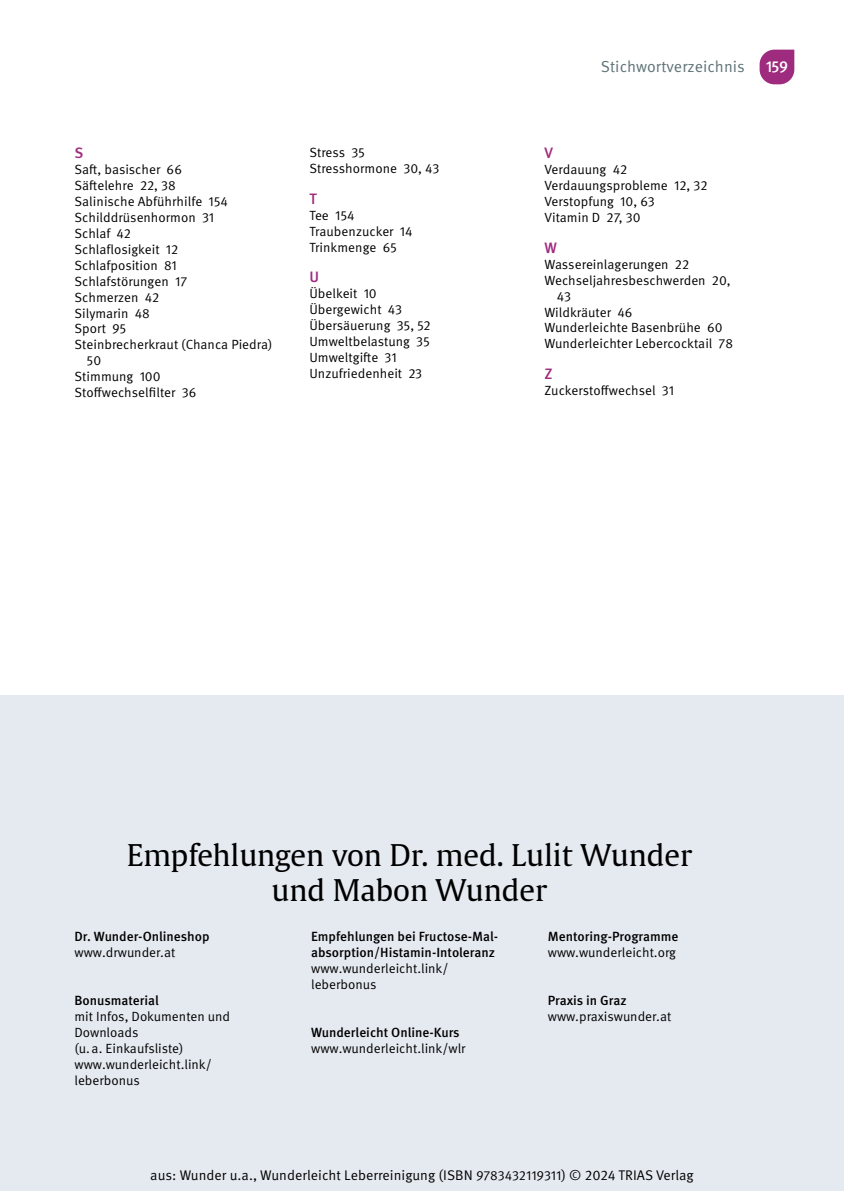
<style>
.page{position:relative;width:844px;height:1191px;background:#fff}
.page>*{position:absolute;margin:0;border:0;box-sizing:border-box;transform-origin:0 0}
.t1{font:29.75px/35px "Thieme Gulliver 2011";color:#000;text-align:center}
.t2{font:15.92px "Meta Pro Norm";letter-spacing:.005em;color:#5e7276}
.t3{font:500 15.92px "Meta Pro";color:#fff}
.t4{font:500 15.05px "Meta Pro";color:#9e2b7e}
.t5{font:14px "Meta Pro Norm";letter-spacing:.005em;color:#000}
.t6{font:13.3px/15.9px "Meta Pro Norm";color:#000}
.t7{font:500 13.3px/15.9px "Meta Pro";color:#000}
.s1{font-size:13.3px}
</style>
<div class="page">
<div style="left:0;top:696px;width:843px;height:495px;background:#e5eaf1"></div>
<svg style="left:759px;top:50px;width:35px;height:34px"></svg>
<p class="t4" style="left:74px;top:141px;width:10px">S</p>
<p class="t6" style="left:74px;top:161px;width:109px">Saft, basischer 66</p>
<p class="t6" style="left:74px;top:177px;width:103px">Säftelehre 22, 38</p>
<p class="t6" style="left:74px;top:193px;width:155px">Salinische Abführhilfe 154</p>
<p class="t6" style="left:74px;top:209px;width:141px">Schilddrüsenhormon 31</p>
<p class="t6" style="left:74px;top:224px;width:58px">Schlaf 42</p>
<p class="t6" style="left:74px;top:240px;width:105px">Schlaflosigkeit 12</p>
<p class="t6" style="left:74px;top:256px;width:104px">Schlafposition 81</p>
<p class="t6" style="left:74px;top:272px;width:114px">Schlafstörungen 17</p>
<p class="t6" style="left:74px;top:288px;width:86px">Schmerzen 42</p>
<p class="t6" style="left:74px;top:304px;width:77px">Silymarin 48</p>
<p class="t6" style="left:74px;top:320px;width:53px">Sport 95</p>
<p class="t6" style="left:74px;top:336px;width:199px">Steinbrecherkraut (Chanca Piedra)</p>
<p class="t6" style="left:87px;top:352px;width:16px">50</p>
<p class="t6" style="left:74px;top:368px;width:88px">Stimmung 100</p>
<p class="t6" style="left:74px;top:384px;width:123px">Stoffwechselfilter 36</p>
<p class="t6" style="left:309px;top:143px;width:132px">Stress 35<br>Stresshormone 30, 43</p>
<p class="t4" style="left:309px;top:187px;width:9px">T</p>
<p class="t6" style="left:309px;top:206px;width:105px">Tee 154<br>Traubenzucker 14<br>Trinkmenge 65</p>
<p class="t4" style="left:309px;top:265px;width:11px">U</p>
<p class="t6" style="left:309px;top:285px;width:123px">Übelkeit 10<br>Übergewicht 43<br>Übersäuerung 35, 52<br>Umweltbelastung 35<br>Umweltgifte 31<br>Unzufriedenheit 23</p>
<p class="t2" style="left:600px;top:55px;width:145px">Stichwortverzeichnis</p>
<p class="t3" style="left:765px;top:55px;width:24px">159</p>
<p class="t4" style="left:544px;top:141px;width:10px">V</p>
<p class="t6" style="left:544px;top:161px;width:164px">Verdauung 42<br>Verdauungsprobleme 12, 32<br>Verstopfung 10, 63<br>Vitamin D 27, 30</p>
<p class="t4" style="left:544px;top:236px;width:14px">W</p>
<p class="t6" style="left:544px;top:255px;width:146px">Wassereinlagerungen 22</p>
<p class="t6" style="left:544px;top:271px;width:188px">Wechseljahresbeschwerden 20,</p>
<p class="t6" style="left:556px;top:287px;width:16px">43</p>
<p class="t6" style="left:544px;top:303px;width:90px">Wildkräuter 46</p>
<p class="t6" style="left:544px;top:319px;width:180px">Wunderleichte Basenbrühe 60</p>
<p class="t6" style="left:544px;top:335px;width:190px">Wunderleichter Lebercocktail 78</p>
<p class="t4" style="left:544px;top:362px;width:10px">Z</p>
<p class="t6" style="left:544px;top:382px;width:131px">Zuckerstoffwechsel 31</p>
<h1 class="t1" style="left:127px;top:836px;width:566px">Empfehlungen von Dr. med. Lulit Wunder und Mabon Wunder</h1>
<p class="t7" style="left:74px;top:928px;width:137px">Dr. Wunder-Onlineshop</p>
<p class="t6" style="left:74px;top:944px;width:102px">www.drwunder.at</p>
<p class="t7" style="left:74px;top:991px;width:86px">Bonusmaterial</p>
<p class="t6" style="left:74px;top:1007px;width:157px">mit Infos, Dokumenten und<br>Downloads<br>(u.a. Einkaufsliste) www.wunderleicht.link/ leberbonus</p>
<p class="t7" style="left:311px;top:928px;width:188px">Empfehlungen bei Fructose-Mal&shy;absorption/Histamin-Intoleranz</p>
<p class="t6" style="left:311px;top:960px;width:139px">www.wunderleicht.link/ leberbonus</p>
<p class="t7" style="left:311px;top:1023px;width:150px">Wunderleicht Online-Kurs</p>
<p class="t6" style="left:311px;top:1039px;width:156px">www.wunderleicht.link/wlr</p>
<p class="t7" style="left:547px;top:928px;width:132px">Mentoring-Programme</p>
<p class="t6" style="left:547px;top:944px;width:130px">www.wunderleicht.org</p>
<p class="t7" style="left:547px;top:991px;width:80px">Praxis in Graz</p>
<p class="t6" style="left:547px;top:1007px;width:125px">www.praxiswunder.at</p>
<p class="t5" style="left:150px;top:1164px;width:545px">aus: Wunder u.a., Wunderleicht Leberreinigung (ISBN <span class="s1">9783432119311</span>) © 2024 TRIAS Verlag</p>
</div>
